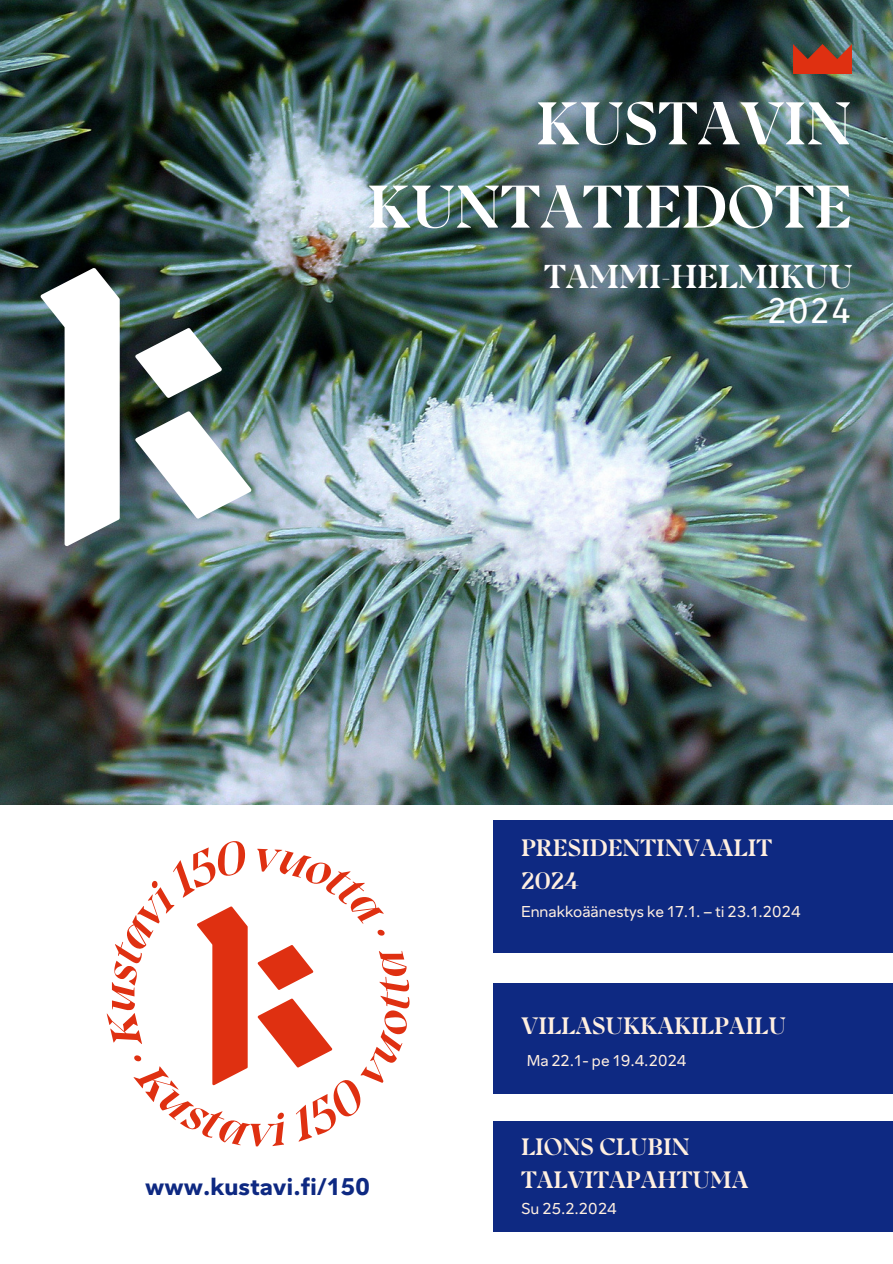
<style>
.page{position:relative;width:893px;height:1264px;background:#fff}
.page>*{position:absolute;margin:0;border:0;box-sizing:border-box;transform-origin:0 0}
.t1{font:700 60px/83.2px "Noctis";color:#fff;text-align:right}
.t2{font:700 33px "Noctis";color:#fff}
.t3{font:33px "B612";color:#fff}
.t4{font:700 23.7px/32.8px "Noctis";color:#ffefe0}
.t5{font:700 23.7px "Sarvatrik Latin";color:#0e2982}
.t6{font:15.45px "Sarvatrik Latin";color:#ffefe0}
</style>
<div class="page">
<img style="left:0;top:0;width:892px;height:804px">
<img style="left:793px;top:44px;width:58px;height:30px">
<img style="left:135px;top:411px;width:116px;height:108px">
<svg style="left:135px;top:328px;width:87px;height:70px"></svg>
<svg style="left:41px;top:268px;width:79px;height:278px"></svg>
<div style="left:493px;top:1121px;width:399px;height:111px;background:#0e2982"></div>
<div style="left:493px;top:820px;width:399px;height:132px;background:#0e2982"></div>
<div style="left:493px;top:982px;width:399px;height:111px;background:#0e2982"></div>
<svg style="left:107px;top:841px;width:302px;height:305px"></svg>
<p class="t1" style="left:367px;top:76px;width:486px">KUSTAVIN<br>KUNTATIEDOTE</p>
<p class="t2" style="left:544px;top:249px;width:310px">TAMMI-HELMIKUU</p>
<p class="t3" style="left:767px;top:291px;width:87px">2024</p>
<p class="t4" style="left:521px;top:829px;width:252px">PRESIDENTINVAALIT<br>2024</p>
<p class="t6" style="left:521px;top:902px;width:281px">Ennakkoäänestys ke 17.1. – ti 23.1.2024</p>
<p class="t4" style="left:521px;top:1007px;width:266px">VILLASUKKAKILPAILU</p>
<p class="t5" style="left:145px;top:1172px;width:227px">www.kustavi.fi/150</p>
<p class="t6" style="left:526px;top:1051px;width:161px">Ma 22.1- pe 19.4.2024</p>
<p class="t4" style="left:521px;top:1128px;width:229px">LIONS CLUBIN<br>TALVITAPAHTUMA</p>
<p class="t6" style="left:521px;top:1199px;width:97px">Su 25.2.2024</p>
</div>
